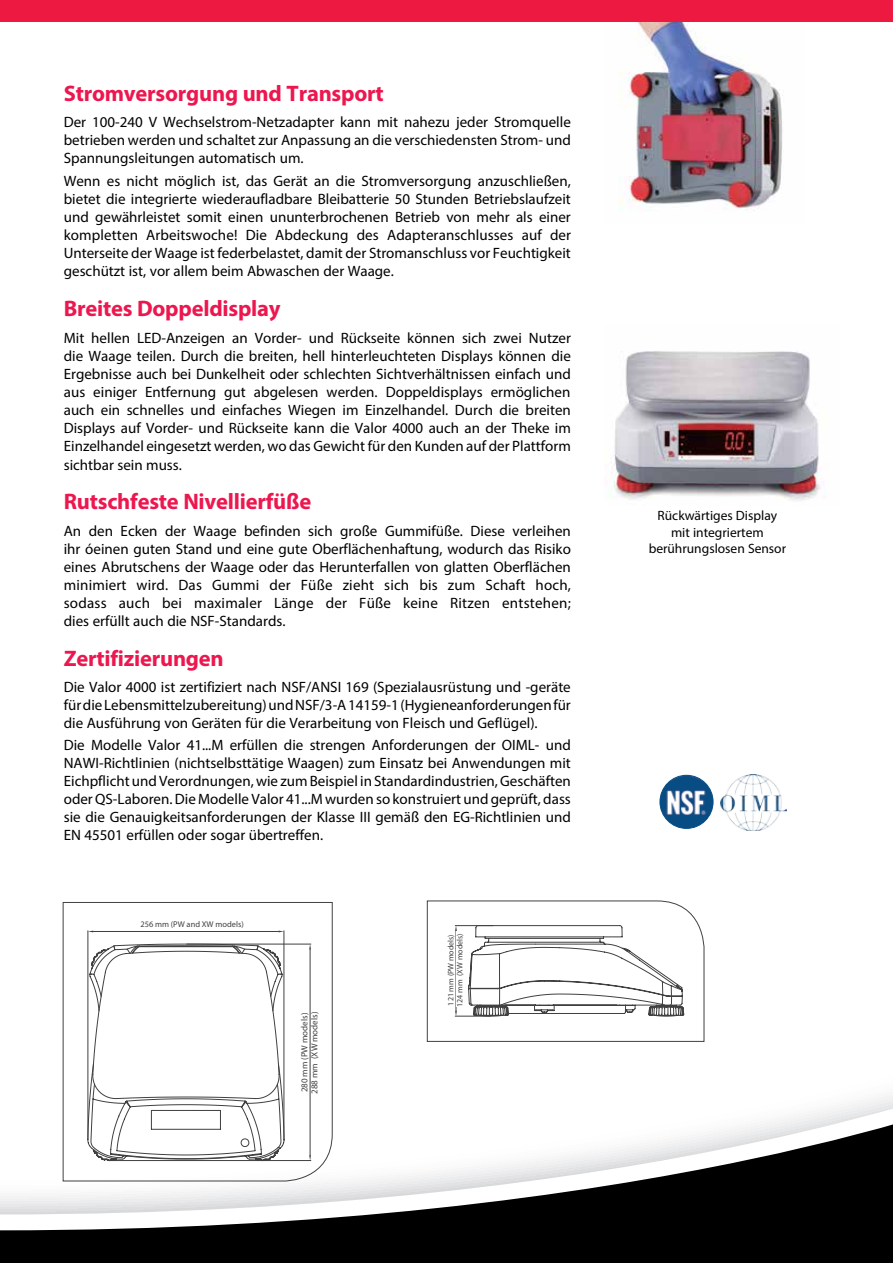
<style>
.page{position:relative;width:893px;height:1263px;background:#fff}
.page>*{position:absolute;margin:0;border:0;box-sizing:border-box;transform-origin:0 0}
.t1{font:700 22.5px "Myriad Pro";letter-spacing:-.01em;color:#ed174f}
.t2{font:15px/18px "Myriad Pro";color:#000;text-align:justify}
.t3{font:13.5px/16.5px "Myriad Pro";color:#000;text-align:center}
.t4{font:9px/10.1px "Myriad Pro";color:#000}
.t5{font:8.4px "Myriad Pro";color:#000}
.t6{font:7.95px/9px "Myriad Pro";color:#000}
</style>
<div class="page">
<svg style="left:62px;top:902px;width:271px;height:126px"></svg>
<svg style="left:427px;top:900px;width:278px;height:128px"></svg>
<img style="left:620px;top:23px;width:163px;height:188px">
<img style="left:611px;top:351px;width:215px;height:150px">
<img style="left:660px;top:775px;width:53px;height:53px;border-radius:27px">
<div style="left:659px;top:775px;width:54px;height:54px;border:1px solid #024d86;border-radius:50%"></div>
<img style="left:721px;top:775px;width:65px;height:56px">
<div style="left:0;top:0;width:893px;height:21px;background:#ed1941"></div>
<svg style="left:62px;top:1028px;width:643px;height:46px"></svg>
<svg style="left:0;top:1089px;width:893px;height:174px"></svg>
<h1 class="t1" style="left:64px;top:79px;width:321px">Stromversorgung und Transport</h1>
<p class="t2" style="left:64px;top:113px;width:509px">Der 100-240 V Wechselstrom-Netzadapter kann mit nahezu jeder Stromquelle betrieben werden und schaltet zur Anpassung an die verschiedensten Strom- und Spannungsleitungen automatisch um.</p>
<p class="t2" style="left:64px;top:171px;width:509px">Wenn es nicht möglich ist, das Gerät an die Stromversorgung anzuschließen, bietet die integrierte wiederaufladbare Bleibatterie 50 Stunden Betriebslaufzeit und gewährleistet somit einen ununterbrochenen Betrieb von mehr als einer kompletten Arbeitswoche! Die Abdeckung des Adapteranschlusses auf der Unterseite der Waage ist federbelastet, damit der Stromanschluss vor Feuchtigkeit geschützt ist, vor allem beim Abwaschen der Waage.</p>
<h1 class="t1" style="left:64px;top:294px;width:218px">Breites Doppeldisplay</h1>
<p class="t2" style="left:64px;top:328px;width:509px">Mit hellen LED-Anzeigen an Vorder- und Rückseite können sich zwei Nutzer die Waage teilen. Durch die breiten, hell hinterleuchteten Displays können die Ergebnisse auch bei Dunkelheit oder schlechten Sichtverhältnissen einfach und aus einiger Entfernung gut abgelesen werden. Doppeldisplays ermöglichen auch ein schnelles und einfaches Wiegen im Einzelhandel. Durch die breiten Displays auf Vorder- und Rückseite kann die Valor 4000 auch an der Theke im Einzelhandel eingesetzt werden, wo das Gewicht für den Kunden auf der Plattform sichtbar sein muss.</p>
<h1 class="t1" style="left:64px;top:487px;width:249px">Rutschfeste Nivellierfüße</h1>
<p class="t2" style="left:64px;top:521px;width:509px">An den Ecken der Waage befinden sich große Gummifüße. Diese verleihen ihr óeinen guten Stand und eine gute Oberflächenhaftung, wodurch das Risiko eines Abrutschens der Waage oder das Herunterfallen von glatten Oberflächen minimiert wird. Das Gummi der Füße zieht sich bis zum Schaft hoch, sodass auch bei maximaler Länge der Füße keine Ritzen entstehen; dies erfüllt auch die NSF-Standards.</p>
<h1 class="t1" style="left:64px;top:643px;width:161px">Zertifizierungen</h1>
<p class="t2" style="left:64px;top:678px;width:509px">Die Valor 4000 ist zertifiziert nach NSF/ANSI 169 (Spezialausrüstung und -geräte für die Lebensmittelzubereitung) und NSF/3-A 14159-1 (Hygieneanforderungen für die Ausführung von Geräten für die Verarbeitung von Fleisch und Geflügel).</p>
<p class="t2" style="left:64px;top:736px;width:509px">Die Modelle Valor 41...M erfüllen die strengen Anforderungen der OIML- und NAWI-Richtlinien (nichtselbsttätige Waagen) zum Einsatz bei Anwendungen mit Eichpflicht und Verordnungen, wie zum Beispiel in Standardindustrien, Geschäften oder QS-Laboren. Die Modelle Valor 41...M wurden so konstruiert und geprüft, dass sie die Genauigkeitsanforderungen der Klasse III gemäß den EG-Richtlinien und EN 45501 erfüllen oder sogar übertreffen.</p>
<p class="t5" style="left:140px;top:919px;width:105px">256 mm (PW and XW models)</p>
<p class="t4" style="left:299px;top:1094px;width:83px;rotate:-90deg">280 mm (PW models)<br>288 mm (XW models)</p>
<p class="t6" style="left:446px;top:1007px;width:75px;rotate:-90deg">121 mm (PW models)<br>124 mm (XW models)</p>
<p class="t3" style="left:649px;top:507px;width:139px">Rückwärtiges Display mit integriertem berührungslosen Sensor</p>
</div>
